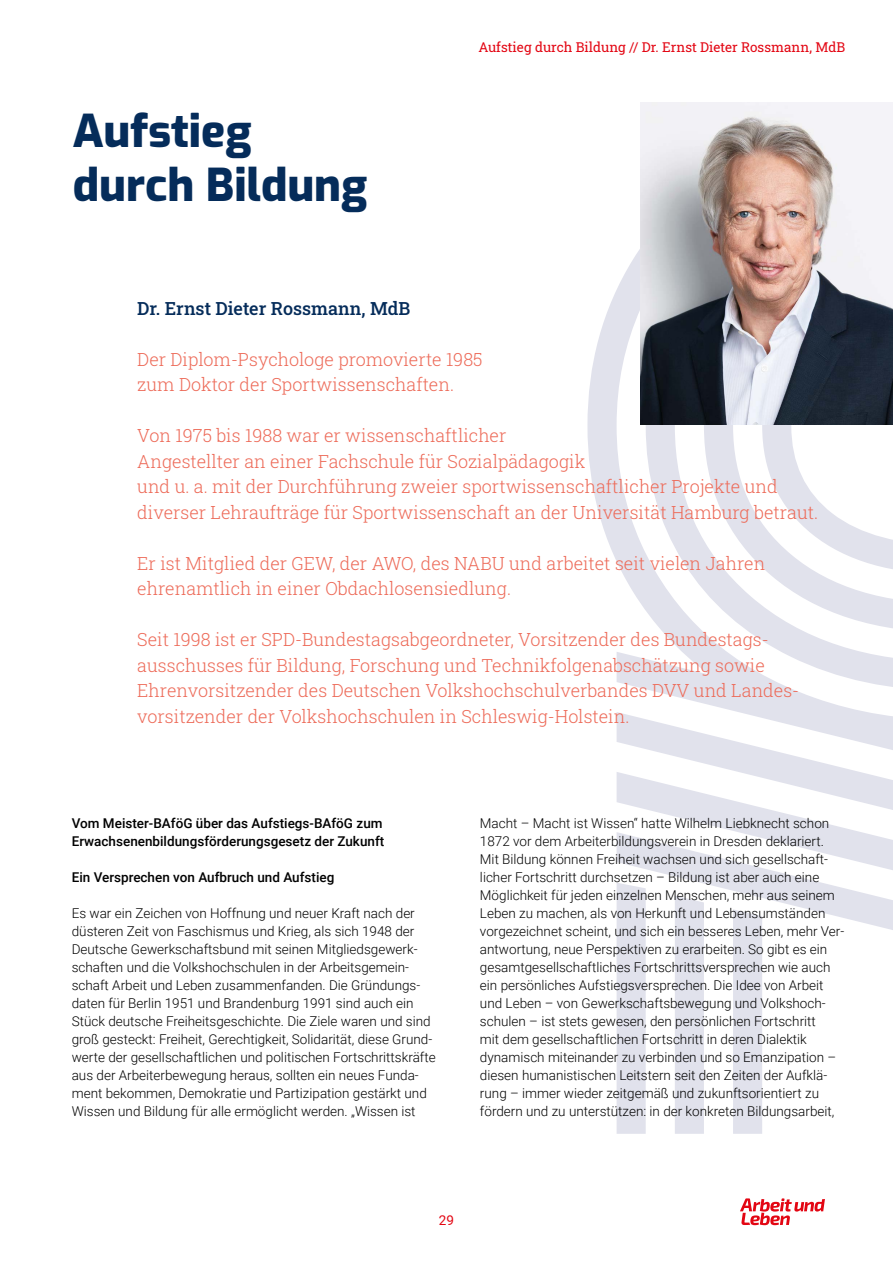
<style>
.page{position:relative;width:893px;height:1263px;background:#fff}
.page>*{position:absolute;margin:0;border:0;box-sizing:border-box;transform-origin:0 0}
.t1{font:800 45px/54px "Exo";color:#052c5a}
.t2{font:300 18px/25.5px "Roboto Slab";color:#ed6a58}
.t3{font:500 18px "Roboto Slab";color:#052c5a}
.t4{font:300 13.5px/18px "Roboto";color:#000}
.t5{font:500 13.5px/18px "Roboto";color:#000}
.t6{font:13.5px "Roboto Slab";color:#e30613}
.t7{font:13.5px "Roboto";color:#e30613}
</style>
<div class="page">
<svg style="left:740px;top:1198px;width:85px;height:27px"></svg>
<svg style="left:800px;top:907px;width:93px;height:23px"></svg>
<svg style="left:617px;top:847px;width:276px;height:60px"></svg>
<div style="left:617px;top:883px;width:29px;height:251px;background:#e1e2ec"></div>
<div style="left:675px;top:895px;width:29px;height:239px;background:#e1e2ec"></div>
<div style="left:733px;top:909px;width:29px;height:225px;background:#e1e2ec"></div>
<svg style="left:587px;top:102px;width:306px;height:745px"></svg>
<img style="left:641px;top:102px;width:252px;height:323px">
<h1 class="t1" style="left:73px;top:102px;width:296px">Aufstieg durch Bildung</h1>
<p class="t6" style="left:478px;top:38px;width:368px">Aufstieg durch Bildung // Dr. Ernst Dieter Rossmann, MdB</p>
<h2 class="t3" style="left:137px;top:296px;width:275px">Dr. Ernst Dieter Rossmann, MdB</h2>
<h2 class="t2" style="left:137px;top:346px;width:347px">Der Diplom-Psychologe promovierte 1985 zum Doktor der Sportwissenschaften.</h2>
<p class="t2" style="left:137px;top:422px;width:683px">Von 1975 bis 1988 war er wissenschaftlicher<br>Angestellter an einer Fachschule für Sozialpädagogik<br>und u. a. mit der Durchführung zweier sportwissenschaftlicher Projekte und diverser Lehraufträge für Sportwissenschaft an der Universität Hamburg betraut.</p>
<h2 class="t2" style="left:137px;top:550px;width:630px">Er ist Mitglied der GEW, der AWO, des NABU und arbeitet seit vielen Jahren ehrenamtlich in einer Obdachlosensiedlung.</h2>
<p class="t2" style="left:137px;top:626px;width:661px">Seit 1998 ist er SPD-Bundestagsabgeordneter, Vorsitzender des Bundestags&shy;ausschusses für Bildung, Forschung und Technikfolgenabschätzung sowie Ehrenvorsitzender des Deutschen Volkshochschulverbandes DVV und Landes&shy;vorsitzender der Volkshochschulen in Schleswig-Holstein.</p>
<p class="t5" style="left:72px;top:814px;width:314px">Vom Meister-BAföG über das Aufstiegs-BAföG zum<br>Erwachsenenbildungsförderungsgesetz der Zukunft</p>
<p class="t5" style="left:72px;top:868px;width:264px">Ein Versprechen von Aufbruch und Aufstieg</p>
<p class="t4" style="left:72px;top:904px;width:365px">Es war ein Zeichen von Hoffnung und neuer Kraft nach der düsteren Zeit von Faschismus und Krieg, als sich 1948 der Deutsche Gewerkschaftsbund mit seinen Mitgliedsgewerk&shy;schaften und die Volkshochschulen in der Arbeitsgemein&shy;schaft Arbeit und Leben zusammenfanden. Die Gründungs&shy;daten für Berlin 1951 und Brandenburg 1991 sind auch ein Stück deutsche Freiheitsgeschichte. Die Ziele waren und sind groß gesteckt: Freiheit, Gerechtigkeit, Solidarität, diese Grund&shy;werte der gesellschaftlichen und politischen Fortschrittskräfte aus der Arbeiterbewegung heraus, sollten ein neues Funda&shy;ment bekommen, Demokratie und Partizipation gestärkt und Wissen und Bildung für alle ermöglicht werden. „Wissen ist</p>
<p class="t4" style="left:480px;top:814px;width:366px">Macht – Macht ist Wissen“ hatte Wilhelm Liebknecht schon 1872 vor dem Arbeiterbildungsverein in Dresden deklariert.<br>Mit Bildung können Freiheit wachsen und sich gesellschaft&shy;licher Fortschritt durchsetzen – Bildung ist aber auch eine Möglichkeit für jeden einzelnen Menschen, mehr aus seinem Leben zu machen, als von Herkunft und Lebensumständen vorgezeichnet scheint, und sich ein besseres Leben, mehr Ver&shy;antwortung, neue Perspektiven zu erarbeiten. So gibt es ein gesamtgesellschaftliches Fortschrittsversprechen wie auch ein persönliches Aufstiegsversprechen. Die Idee von Arbeit und Leben – von Gewerkschaftsbewegung und Volkshoch&shy;schulen – ist stets gewesen, den persönlichen Fortschritt<br>mit dem gesellschaftlichen Fortschritt in deren Dialektik dynamisch miteinander zu verbinden und so Emanzipation – diesen humanistischen Leitstern seit den Zeiten der Aufklä&shy;rung – immer wieder zeitgemäß und zukunftsorientiert zu fördern und zu unterstützen: in der konkreten Bildungsarbeit,</p>
<p class="t7" style="left:439px;top:1211px;width:17px">29</p>
</div>
